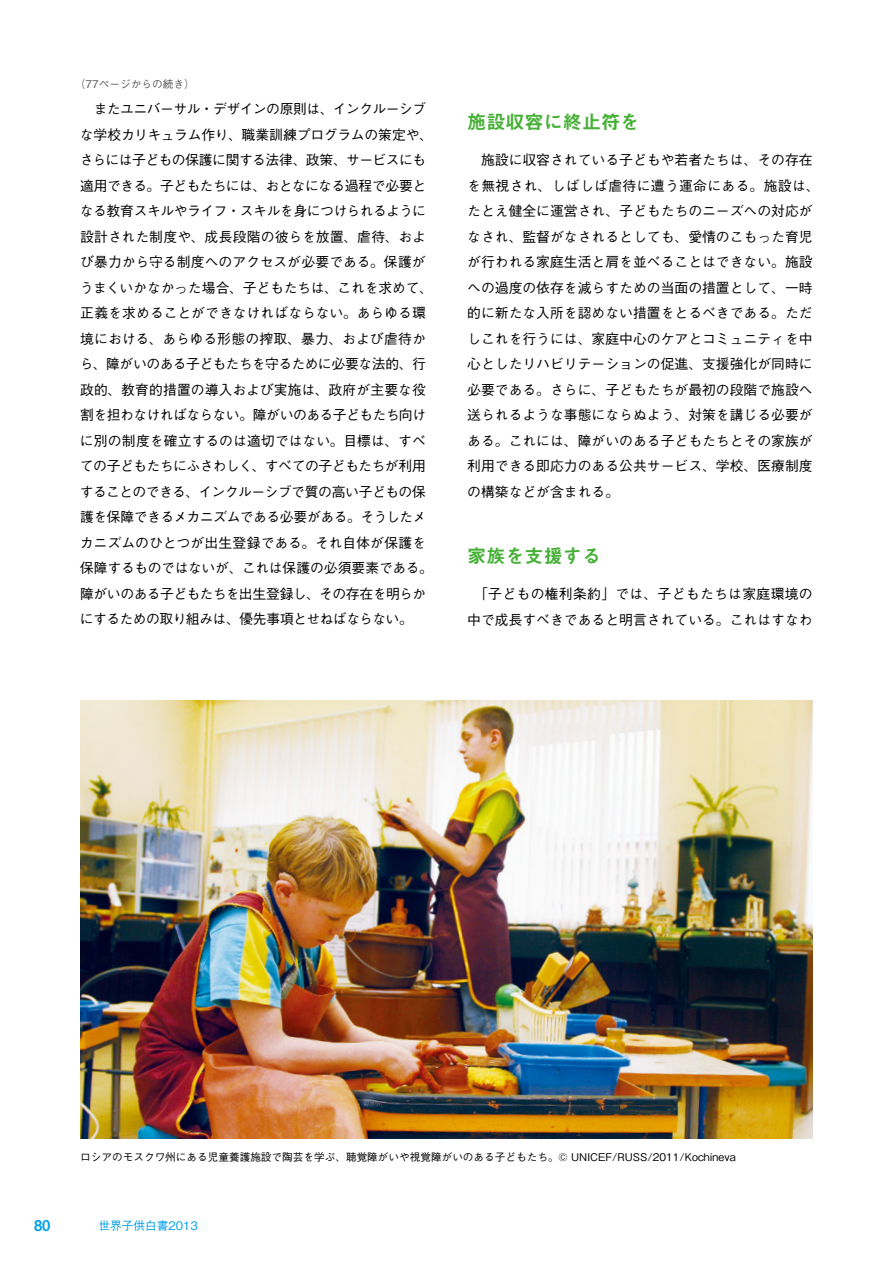
<style>
.page{position:relative;width:893px;height:1263px;background:#fff}
.page>*{position:absolute;margin:0;border:0;box-sizing:border-box;transform-origin:0 0}
.t1{font:19.2px "Midashi Go Pro MB31";color:#45b035}
.t2{font:14.85px "Midashi Go Pro MB31";color:#00a0e9}
.t3{font:500 13.8px/25.5px "Gothic BBB Pro";letter-spacing:-.025em;color:#000}
.t4{font:500 13.8px/25.5px "Gothic BBB Pro";color:#000}
.t5{font:500 11.7px "Gothic BBB Pro";color:#00a0e9}
.t6{font:500 10.65px "Gothic BBB Pro";color:#000}
.t7{font:500 10.65px "Gothic BBB Pro";color:#595757}
</style>
<div class="page">
<img style="left:80px;top:701px;width:733px;height:437px">
<p class="t7" style="left:75px;top:75px;width:121px">（77ページからの続き）</p>
<p class="t3" style="left:80px;top:95px;width:355px;text-indent:14px">またユニバーサル・デザインの原則は、インクルーシブな学校カリキュラム作り、職業訓練プログラムの策定や、さらには子どもの保護に関する法律、政策、サービスにも適用できる。子どもたちには、おとなになる過程で必要となる教育スキルやライフ・スキルを身につけられるように設計された制度や、成長段階の彼らを放置、虐待、および暴力から守る制度へのアクセスが必要である。保護がうまくいかなかった場合、子どもたちは、これを求めて、正義を求めることができなければならない。あらゆる環境における、あらゆる形態の搾取、暴力、および虐待から、障がいのある子どもたちを守るために必要な法的、行政的、教育的措置の導入および実施は、政府が主要な役割を担わなければならない。障がいのある子どもたち向けに別の制度を確立するのは適切ではない。目標は、すべての子どもたちにふさわしく、すべての子どもたちが利用することのできる、インクルーシブで質の高い子どもの保護を保障できるメカニズムである必要がある。そうしたメカニズムのひとつが出生登録である。それ自体が保護を保障するものではないが、これは保護の必須要素である。障がいのある子どもたちを出生登録し、その存在を明らかにするための取り組みは、優先事項とせねばならない。</p>
<h2 class="t1" style="left:467px;top:106px;width:174px">施設収容に終止符を</h2>
<p class="t4" style="left:467px;top:146px;width:354px;text-indent:14px">施設に収容されている子どもや若者たちは、その存在を無視され、しばしば虐待に遭う運命にある。施設は、たとえ健全に運営され、子どもたちのニーズへの対応がなされ、監督がなされるとしても、愛情のこもった育児が行われる家庭生活と肩を並べることはできない。施設への過度の依存を減らすための当面の措置として、一時的に新たな入所を認めない措置をとるべきである。ただしこれを行うには、家庭中心のケアとコミュニティを中心としたリハビリテーションの促進、支援強化が同時に必要である。さらに、子どもたちが最初の段階で施設へ送られるような事態にならぬよう、対策を講じる必要がある。これには、障がいのある子どもたちとその家族が利用できる即応力のある公共サービス、学校、医療制度の構築などが含まれる。</p>
<h2 class="t1" style="left:467px;top:540px;width:135px">家族を支援する</h2>
<p class="t4" style="left:467px;top:579px;width:347px;text-align:center">「子どもの権利条約」では、子どもたちは家庭環境の中で成長すべきであると明言されている。これはすなわ</p>
<p class="t6" style="left:80px;top:1148px;width:657px">ロシアのモスクワ州にある児童養護施設で陶芸を学ぶ、聴覚障がいや視覚障がいのある子どもたち。© UNICEF/RUSS/2011/Kochineva</p>
<p class="t2" style="left:34px;top:1214px;width:18px">80</p>
<p class="t5" style="left:98px;top:1216px;width:101px">世界子供白書2013</p>
</div>
